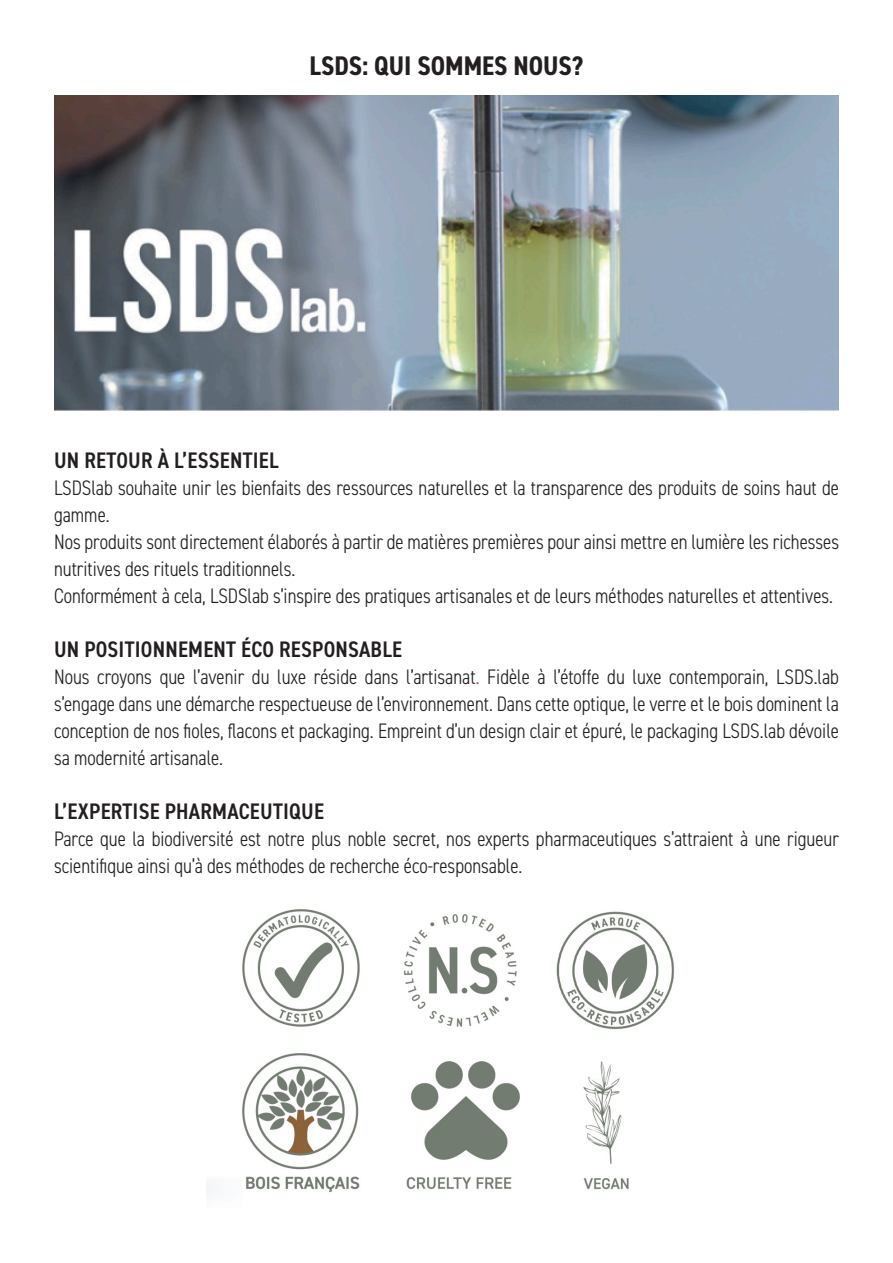
<style>
.page{position:relative;width:893px;height:1263px;background:#fff}
.page>*{position:absolute;margin:0;border:0;box-sizing:border-box;transform-origin:0 0}
.t1{font:700 condensed 27px "DIN2014";color:#231f20}
.t2{font:600 condensed 22.5px "DIN2014";letter-spacing:.01em;color:#231f20}
.t3{font:300 condensed 21px/27px "DIN2014";color:#231f20}
.s1{color:#d1232a}
</style>
<div class="page">
<img style="left:54px;top:96px;width:785px;height:314px">
<img style="left:207px;top:909px;width:468px;height:284px">
<p class="t1" style="left:310px;top:48px;width:275px">LSDS: QUI SOMMES NOUS?</p>
<p class="t2" style="left:54px;top:446px;width:226px">UN RETOUR À L’ESSENTIEL</p>
<p class="t3" style="left:54px;top:475px;width:786px">LSDSlab souhaite unir les bienfaits des ressources naturelles et la transparence des produits de soins haut de gamme.</p>
<p class="t3" style="left:54px;top:529px;width:787px">Nos produits sont directement élaborés à partir de matières premières pour ainsi mettre en lumière les richesses nutritives des rituels traditionnels.</p>
<p class="t3" style="left:54px;top:583px;width:781px">Conformément à cela, LSDSlab s’inspire des pratiques artisanales et de leurs méthodes naturelles et attentives.</p>
<p class="t2" style="left:54px;top:635px;width:349px">UN POSITIONNEMENT ÉCO RESPONSABLE</p>
<p class="t3" style="left:54px;top:664px;width:786px;text-align:justify">Nous croyons que l’avenir du luxe réside dans l’artisanat<span class="s1">.</span> Fidèle à l’étoffe du luxe contemporain, LSDS.lab s’engage dans une démarche respectueuse de l’environnement. Dans cette optique, le verre et le bois dominent la conception de nos fioles, flacons et packaging. Empreint d’un design clair et épuré, le packaging LSDS.lab dévoile sa modernité artisanale.</p>
<p class="t2" style="left:54px;top:797px;width:271px">L’EXPERTISE PHARMACEUTIQUE</p>
<p class="t3" style="left:54px;top:826px;width:786px">Parce que la biodiversité est notre plus noble secret, nos experts pharmaceutiques s’attraient à une rigueur scientifique ainsi qu’à des méthodes de recherche éco-responsable.</p>
</div>
